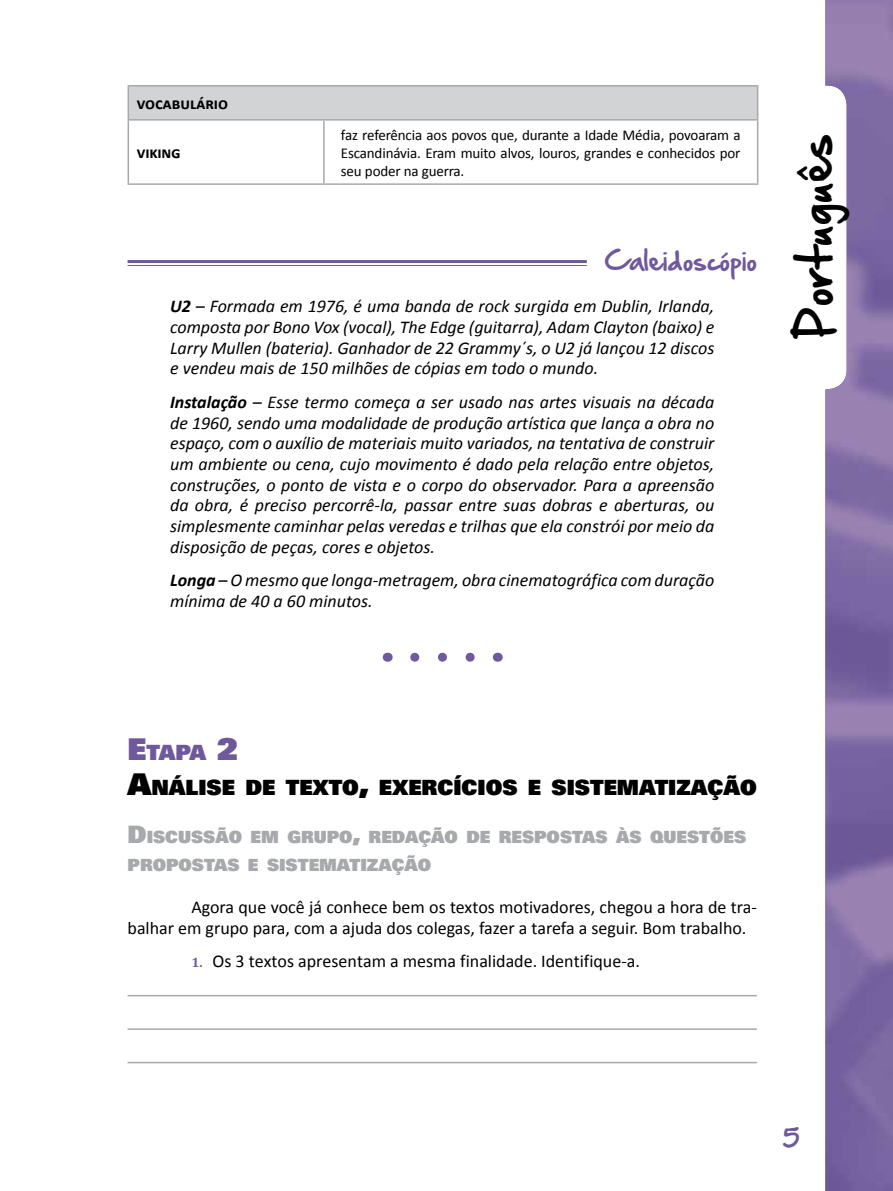
<style>
.page{position:relative;width:893px;height:1191px;background:#fff}
.page>*{position:absolute;margin:0;border:0;box-sizing:border-box;transform-origin:0 0}
.t1{font:42px "Hand Of Sean";letter-spacing:.02em;color:#000}
.t2{font:24px "Hand Of Sean";color:#6f599c}
.t3{font:900 21px/34.5px "Univers";color:#000}
.t4{font:italic 18px/20.7px "Calibri";color:#000;text-align:justify}
.t5{font:18px/20.7px "Calibri";color:#000}
.t6{font:900 16.8px/27.6px "Univers";color:#a7a9ac}
.t7{font:700 16.5px "Calibri";color:#000}
.t8{font:15px/18px "Calibri";letter-spacing:-.01em;color:#000;text-align:justify}
.s1{font-weight:700}
.s2{font-size:30px;color:#6f599c}
.s3{color:#6f599c}
.s4{font-size:30px}
.s5{font-size:24px}
.s6{font-family:"Cambria";font-weight:700;font-size:13.5px;color:#6f599c}
</style>
<div class="page">
<img style="left:825px;top:0;width:68px;height:1191px">
<hr style="left:128px;top:260px;width:459px;height:3px;background:#6f599c">
<hr style="left:128px;top:265px;width:459px;height:1px;background:#6f599c">
<svg style="left:415px;top:652px;width:60px;height:9px"></svg>
<hr style="left:128px;top:995px;width:629px;height:1px;background:#a7a9ac">
<hr style="left:128px;top:1028px;width:629px;height:1px;background:#a7a9ac">
<hr style="left:128px;top:1061px;width:629px;height:2px;background:#a7a9ac">
<div style="left:128px;top:86px;width:630px;height:34px;background:#d1d3d4"></div>
<hr style="left:128px;top:85px;width:196px;height:2px;background:#a7a9ac">
<hr style="left:128px;top:87px;width:1px;height:32px;background:#a7a9ac">
<hr style="left:324px;top:85px;width:434px;height:2px;background:#a7a9ac">
<hr style="left:757px;top:87px;width:1px;height:32px;background:#a7a9ac">
<hr style="left:128px;top:119px;width:196px;height:2px;background:#a7a9ac">
<hr style="left:128px;top:121px;width:1px;height:62px;background:#a7a9ac">
<hr style="left:324px;top:119px;width:434px;height:2px;background:#a7a9ac">
<hr style="left:323px;top:121px;width:2px;height:62px;background:#a7a9ac">
<hr style="left:757px;top:121px;width:1px;height:62px;background:#a7a9ac">
<hr style="left:128px;top:183px;width:196px;height:2px;background:#a7a9ac">
<hr style="left:324px;top:183px;width:434px;height:2px;background:#a7a9ac">
<p class="t7" style="left:137px;top:93px;width:93px">Vocabulári o</p>
<p class="t7" style="left:137px;top:142px;width:46px">Viking</p>
<p class="t8" style="left:341px;top:126px;width:401px">faz referência aos povos que, durante a Idade Média, povoaram a Escandinávia. Eram muito alvos, louros, grandes e conhecidos por seu poder na guerra.</p>
<h2 class="t2" style="left:605px;top:239px;width:154px">Caleidoscópio</h2>
<p class="t4" style="left:170px;top:295px;width:546px"><span class="s1">U2</span> – Formada em 1976, é uma banda de rock surgida em Dublin, Irlanda, composta por Bono Vox (vocal), The Edge (guitarra), Adam Clayton (baixo) e Larry Mullen (bateria). Ganhador de 22 Grammy´s, o U2 já lançou 12 discos e vendeu mais de 150 milhões de cópias em todo o mundo.</p>
<p class="t4" style="left:170px;top:391px;width:546px"><span class="s1">Instalação</span> – Esse termo começa a ser usado nas artes visuais na década de 1960, sendo uma modalidade de produção artística que lança a obra no espaço, com o auxílio de materiais muito variados, na tentativa de construir um ambiente ou cena, cujo movimento é dado pela relação entre objetos, construções, o ponto de vista e o corpo do observador. Para a apreensão da obra, é preciso percorrê-la, passar entre suas dobras e aberturas, ou simplesmente caminhar pelas veredas e trilhas que ela constrói por meio da disposição de peças, cores e objetos.</p>
<p class="t4" style="left:170px;top:569px;width:546px"><span class="s1">Longa</span> – O mesmo que longa-metragem, obra cinematográfica com duração mínima de 40 a 60 minutos.</p>
<h1 class="t1" style="left:777px;top:340px;width:208px;rotate:-90deg">Português</h1>
<p class="t3" style="left:128px;top:734px;width:631px"><span class="s2">E</span><span class="s3">TAPA</span> <span class="s2">2<br></span><span class="s4">A</span>NÁLISE DE TEXTO<span class="s4">,</span> EXERCÍCIOS E SISTEMATIZAÇÃO</p>
<p class="t6" style="left:128px;top:823px;width:620px"><span class="s5">D</span>ISCUSSÃO EM GRUPO<span class="s5">,</span> REDAÇÃO DE RESPOSTAS ÀS QUESTÕES<br>PROPOSTAS E SISTEMATIZAÇÃO</p>
<p class="t5" style="left:128px;top:896px;width:631px;text-indent:64px">Agora que você já conhece bem os textos motivadores, chegou a hora de tra&shy;balhar em grupo para, com a ajuda dos colegas, fazer a tarefa a seguir. Bom trabalho.</p>
<p class="t5" style="left:191px;top:951px;width:450px"><span class="s6">1.</span> Os 3 textos apresentam a mesma finalidade. Identifique-a.</p>
<h2 class="t2" style="left:782px;top:1115px;width:19px">5</h2>
</div>
